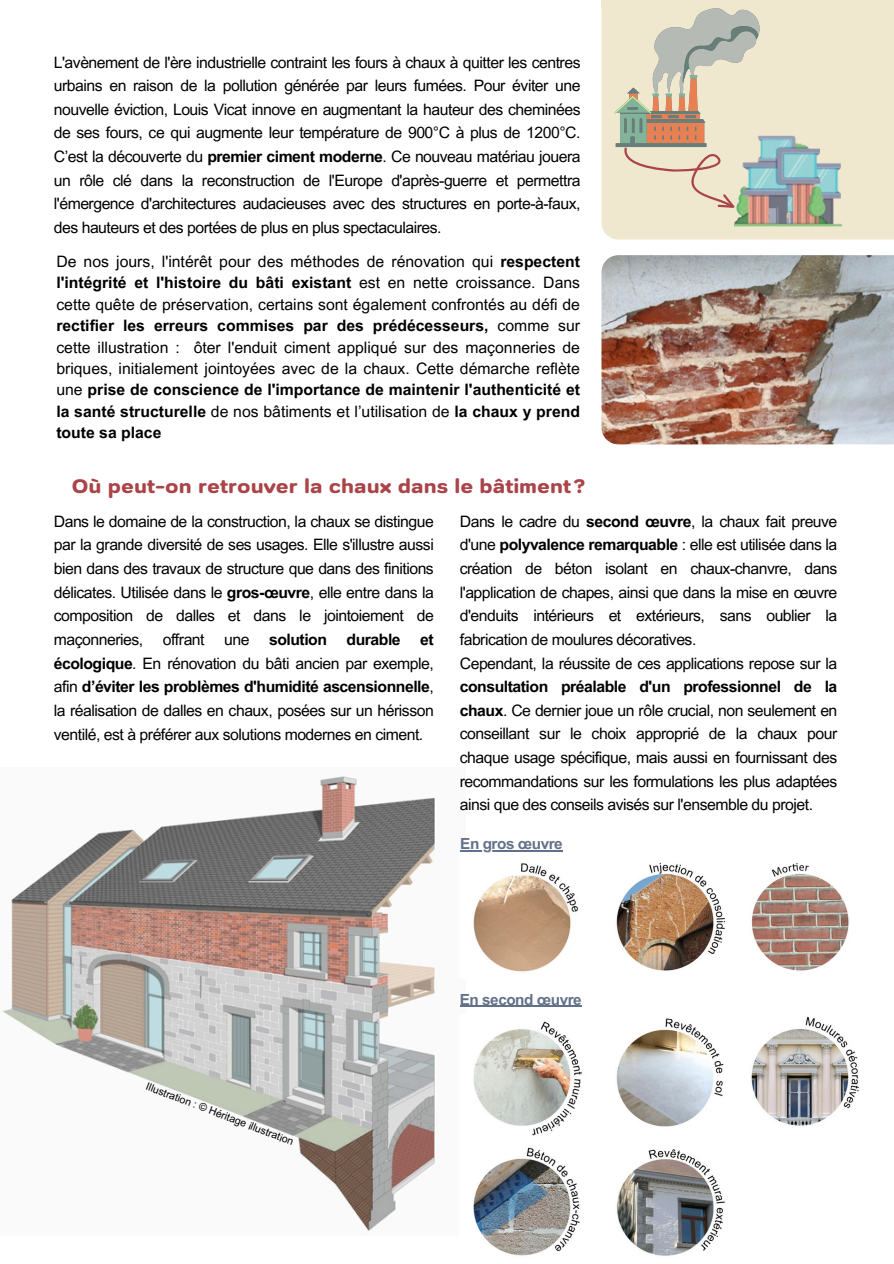
<style>
.page{position:relative;width:894px;height:1264px;background:#fff}
.page>*{position:absolute;margin:0;border:0;box-sizing:border-box;transform-origin:0 0}
.t1{font:700 semi-expanded 19.5px "Prachason Neue Mon";color:#aa4449}
.t2{font:15.75px/23.7px "Arial MT Pro";letter-spacing:-.03em;color:#000;text-align:justify}
.t3{font:700 15.3px "Arial MT Pro";letter-spacing:-.03em;color:#637089}
.t4{font:10.5px "Arial MT Pro";color:#000}
.s1{font-weight:700}
</style>
<div class="page">
<div style="left:601px;top:7px;width:292px;height:232px;background:#efe8cf"></div>
<img style="left:734px;top:129px;width:115px;height:102px">
<svg style="left:614px;top:7px;width:147px;height:201px;background:#d6ceb9"></svg>
<img style="left:601px;top:255px;width:292px;height:189px">
<div style="left:601px;top:0;width:292px;height:7px;background:#efe8cf"></div>
<img style="left:2px;top:776px;width:463px;height:455px">
<img style="left:459px;top:852px;width:390px;height:126px">
<hr style="left:460px;top:850px;width:102px;height:1px;background:#637089">
<img style="left:459px;top:1014px;width:400px;height:242px">
<hr style="left:459px;top:1005px;width:122px;height:1px;background:#637089">
<p class="t2" style="left:54px;top:52px;width:528px">L'avènement de l'ère industrielle contraint les fours à chaux à quitter les centres urbains en raison de la pollution générée par leurs fumées. Pour éviter une nouvelle éviction, Louis Vicat innove en augmentant la hauteur des cheminées de ses fours, ce qui augmente leur température de 900°C à plus de 1200°C.<br>C’est la découverte du <span class="s1">premier ciment moderne</span>. Ce nouveau matériau jouera un rôle clé dans la reconstruction de l'Europe d'après-guerre et permettra l'émergence d'architectures audacieuses avec des structures en porte-à-faux, des hauteurs et des portées de plus en plus spectaculaires.</p>
<h3 class="t2" style="left:56px;top:253px;width:525px;line-height:21.3px">De nos jours, l'intérêt pour des méthodes de rénovation qui <span class="s1">respectent l'intégrité et l'histoire du bâti existant</span> est en nette croissance. Dans cette quête de préservation, certains sont également confrontés au défi de <span class="s1">rectifier les erreurs commises par des prédécesseurs,</span> comme sur cette illustration : ôter l'enduit ciment appliqué sur des maçonneries de briques, initialement jointoyées avec de la chaux. Cette démarche reflète une <span class="s1">prise de conscience de l'importance de maintenir l'authenticité et la santé structurelle</span> de nos bâtiments et l’utilisation de <span class="s1">la chaux y prend toute sa place</span></h3>
<p class="t1" style="left:72px;top:477px;width:514px">Où peut-on retrouver la chaux dans le bâtiment ?</p>
<h3 class="t2" style="left:54px;top:511px;width:381px">Dans le domaine de la construction, la chaux se distingue par la grande diversité de ses usages. Elle s'illustre aussi bien dans des travaux de structure que dans des finitions délicates. Utilisée dans le <span class="s1">gros-œuvre</span>, elle entre dans la composition de dalles et dans le jointoiement de maçonneries, offrant une <span class="s1">solution durable et écologique</span>. En rénovation du bâti ancien par exemple, afin <span class="s1">d’éviter les problèmes d'humidité ascensionnelle</span>, la réalisation de dalles en chaux, posées sur un hérisson ventilé, est à préférer aux solutions modernes en ciment.</h3>
<h1 class="t2" style="left:459px;top:511px;width:379px;text-align:left">Dans le cadre du <span class="s1">second œuvre</span>, la chaux fait preuve d'une <span class="s1">polyvalence remarquable</span> : elle est utilisée dans la création de béton isolant en chaux-chanvre, dans l'application de chapes, ainsi que dans la mise en œuvre d'enduits intérieurs et extérieurs, sans oublier la fabrication de moulures décoratives.<br>Cependant, la réussite de ces applications repose sur la <span class="s1">consultation préalable d'un professionnel de la chaux</span>. Ce dernier joue un rôle crucial, non seulement en conseillant sur le choix approprié de la chaux pour chaque usage spécifique, mais aussi en fournissant des recommandations sur les formulations les plus adaptées ainsi que des conseils avisés sur l'ensemble du projet.</h1>
<p class="t3" style="left:460px;top:838px;width:104px">En gros œuvre</p>
<h3 class="t4" style="left:148px;top:1081px;width:159px;rotate:21deg">Illustration : © Héritage illustration</h3>
<h2 class="t3" style="left:459px;top:993px;width:123px">En second œuvre</h2>
</div>
